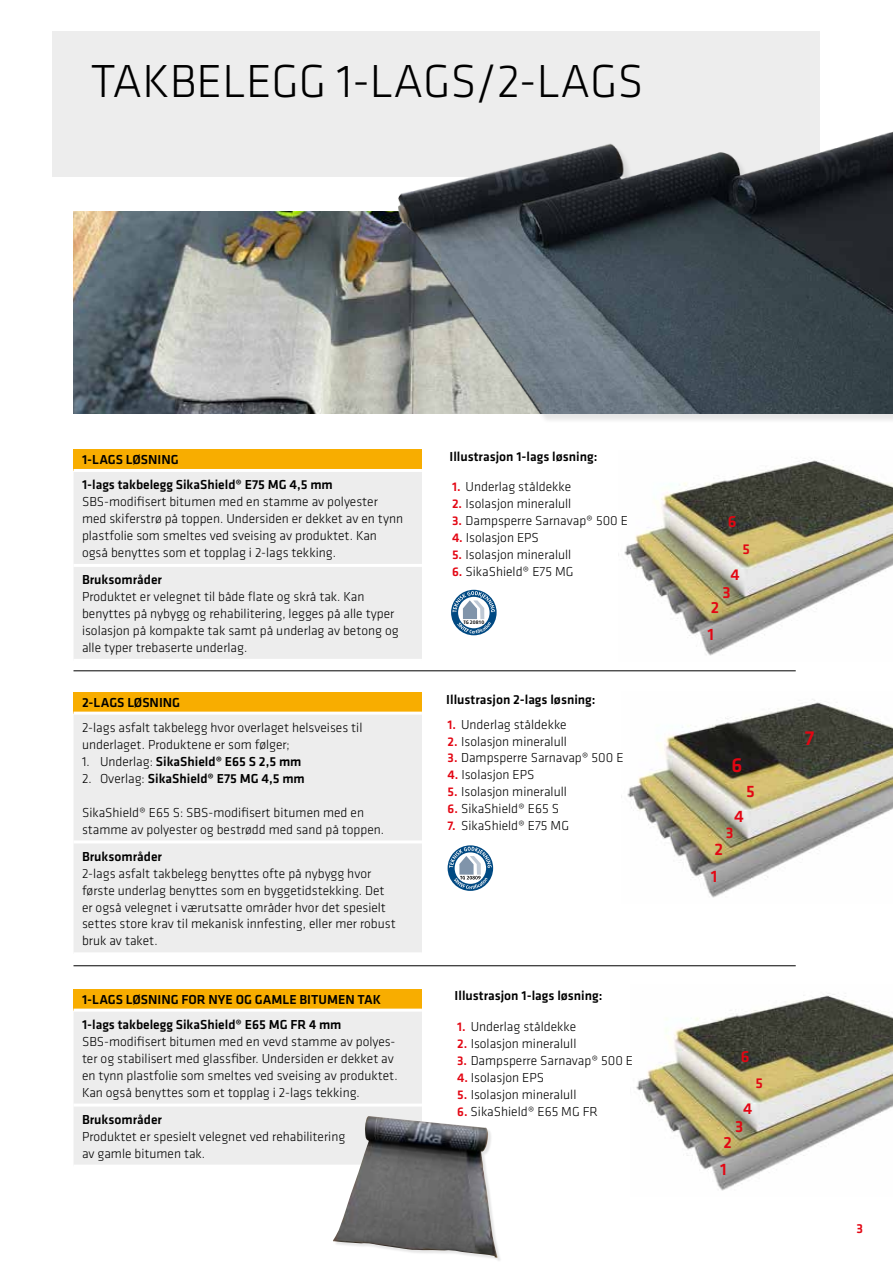
<style>
.page{position:relative;width:893px;height:1263px;background:#fff}
.page>*{position:absolute;margin:0;border:0;box-sizing:border-box;transform-origin:0 0}
.t1{font:300 48px "Klavika";color:#000}
.t2{font:500 21px "Klavika";color:#e30613}
.t3{font:500 17.25px "Klavika";color:#e30613}
.t4{font:500 16.8px "Klavika";color:#e30613}
.t5{font:500 16.35px "Klavika";color:#e30613}
.t6{font:500 15.75px "Klavika";color:#e30613}
.t7{font:500 14.85px "Klavika";color:#e30613}
.t8{font:300 13.5px/17px "Klavika";color:#000}
.t9{font:500 13.5px/24.9px "Klavika";color:#000}
.t10{font:500 13.5px "Klavika";color:#e30613}
.t11{font:700 4.8px "Daxline Pro";color:#000}
.s1{font-weight:500;font-size:13.05px;color:#e30613}
.s2{font-weight:300}
</style>
<div class="page">
<img style="left:73px;top:212px;width:315px;height:202px">
<svg style="left:448px;top:845px;width:45px;height:46px"></svg>
<svg style="left:449px;top:847px;width:43px;height:42px"></svg>
<div style="left:52px;top:31px;width:767px;height:146px;background:#ededed"></div>
<img style="left:618px;top:458px;width:275px;height:198px">
<img style="left:636px;top:993px;width:257px;height:198px">
<hr style="left:73px;top:670px;width:723px;height:1px;background:#000">
<hr style="left:73px;top:965px;width:723px;height:1px;background:#000">
<div style="left:73px;top:692px;width:349px;height:21px;background:#f8ad00"></div>
<div style="left:74px;top:715px;width:348px;height:237px;background:#ededed"></div>
<hr style="left:73px;top:712px;width:349px;height:3px;background:#fff">
<hr style="left:73px;top:840px;width:349px;height:3px;background:#fff">
<img style="left:627px;top:699px;width:266px;height:199px">
<svg style="left:451px;top:590px;width:46px;height:45px"></svg>
<svg style="left:453px;top:591px;width:42px;height:42px"></svg>
<div style="left:73px;top:449px;width:349px;height:21px;background:#f8ad00"></div>
<div style="left:74px;top:472px;width:348px;height:187px;background:#ededed"></div>
<hr style="left:73px;top:469px;width:349px;height:3px;background:#fff">
<hr style="left:73px;top:564px;width:349px;height:3px;background:#fff">
<div style="left:73px;top:989px;width:349px;height:21px;background:#f8ad00"></div>
<div style="left:74px;top:1012px;width:348px;height:152px;background:#ededed"></div>
<hr style="left:73px;top:1009px;width:349px;height:3px;background:#fff">
<hr style="left:73px;top:1103px;width:349px;height:3px;background:#fff">
<img style="left:333px;top:1116px;width:164px;height:142px">
<div style="left:400px;top:132px;width:493px;height:292px;background:#000;opacity:.1"></div>
<img style="left:388px;top:31px;width:505px;height:383px">
<h1 class="t1" style="left:91px;top:52px;width:554px">TAKBELEGG 1-LAGS/2-LAGS</h1>
<p class="t9" style="left:82px;top:447px;width:252px">1-LAGS LØSNING<br>1-lags takbelegg SikaShield® E75 MG 4,5 mm</p>
<p class="t8" style="left:82px;top:493px;width:323px">SBS-modifisert bitumen med en stamme av polyester med skiferstrø på toppen. Undersiden er dekket av en tynn plastfolie som smeltes ved sveising av produktet. Kan også benyttes som et topplag i 2-lags tekking.</p>
<p class="t9" style="left:82px;top:567px;width:82px">Bruksområder</p>
<p class="t8" style="left:82px;top:588px;width:318px">Produktet er velegnet til både flate og skrå tak. Kan benyttes på nybygg og rehabilitering, legges på alle typer isolasjon på kompakte tak samt på underlag av betong og alle typer trebaserte underlag.</p>
<p class="t9" style="left:449px;top:443px;width:149px">Illustrasjon 1-lags løsning:</p>
<p class="t8" style="left:452px;top:478px;width:121px"><span class="s1">1.</span> Underlag ståldekke</p>
<p class="t8" style="left:452px;top:495px;width:121px"><span class="s1">2.</span> Isolasjon mineralull</p>
<p class="t8" style="left:452px;top:512px;width:177px"><span class="s1">3.</span> Dampsperre Sarnavap® 500 E</p>
<p class="t8" style="left:452px;top:529px;width:88px"><span class="s1">4.</span> Isolasjon EPS</p>
<p class="t8" style="left:452px;top:546px;width:121px"><span class="s1">5.</span> Isolasjon mineralull</p>
<p class="t8" style="left:452px;top:563px;width:123px"><span class="s1">6.</span> SikaShield® E75 MG</p>
<p class="t11" style="left:463px;top:619px;width:22px">TG 20810</p>
<p class="t4" style="left:728px;top:510px;width:10px">6</p>
<p class="t7" style="left:743px;top:539px;width:9px">5</p>
<p class="t5" style="left:730px;top:563px;width:11px">4</p>
<p class="t4" style="left:722px;top:581px;width:10px">3</p>
<p class="t4" style="left:711px;top:596px;width:10px">2</p>
<p class="t3" style="left:707px;top:623px;width:8px">1</p>
<p class="t9" style="left:82px;top:689px;width:100px">2-LAGS LØSNING</p>
<p class="t9" style="left:446px;top:686px;width:151px">Illustrasjon 2-lags løsning:</p>
<p class="t8" style="left:82px;top:719px;width:282px">2-lags asfalt takbelegg hvor overlaget helsveises til underlaget. Produktene er som følger;</p>
<p class="t9" style="left:82px;top:748px;width:221px"><span class="s2">1. Underlag:</span> SikaShield® E65 S 2,5 mm</p>
<p class="t9" style="left:82px;top:765px;width:224px"><span class="s2">2. Overlag:</span> SikaShield® E75 MG 4,5 mm</p>
<p class="t8" style="left:82px;top:803px;width:304px">SikaShield® E65 S: SBS-modifisert bitumen med en stamme av polyester og bestrødd med sand på toppen.</p>
<p class="t9" style="left:82px;top:843px;width:82px">Bruksområder</p>
<p class="t8" style="left:82px;top:864px;width:315px">2-lags asfalt takbelegg benyttes ofte på nybygg hvor første underlag benyttes som en byggetidstekking. Det er også velegnet i værutsatte områder hvor det spesielt settes store krav til mekanisk innfesting, eller mer robust bruk av taket.</p>
<p class="t3" style="left:711px;top:864px;width:8px">1</p>
<p class="t8" style="left:448px;top:715px;width:121px"><span class="s1">1.</span> Underlag ståldekke</p>
<p class="t8" style="left:448px;top:732px;width:121px"><span class="s1">2.</span> Isolasjon mineralull</p>
<p class="t8" style="left:448px;top:749px;width:177px"><span class="s1">3.</span> Dampsperre Sarnavap® 500 E</p>
<p class="t8" style="left:448px;top:766px;width:88px"><span class="s1">4.</span> Isolasjon EPS</p>
<p class="t8" style="left:448px;top:783px;width:121px"><span class="s1">5.</span> Isolasjon mineralull</p>
<p class="t8" style="left:448px;top:800px;width:113px"><span class="s1">6.</span> SikaShield® E65 S</p>
<p class="t8" style="left:448px;top:817px;width:123px"><span class="s1">7.</span> SikaShield® E75 MG</p>
<h2 class="t2" style="left:731px;top:751px;width:13px">6</h2>
<p class="t3" style="left:746px;top:780px;width:10px">5</p>
<p class="t3" style="left:734px;top:805px;width:11px">4</p>
<p class="t6" style="left:726px;top:822px;width:9px">3</p>
<p class="t3" style="left:714px;top:838px;width:10px">2</p>
<p class="t9" style="left:82px;top:986px;width:301px">1-LAGS LØSNING FOR NYE OG GAMLE BITUMEN TAK<br>1-lags takbelegg SikaShield® E65 MG FR 4 mm</p>
<p class="t8" style="left:82px;top:1033px;width:317px">SBS-modifisert bitumen med en vevd stamme av polyes&shy;ter og stabilisert med glassfiber. Undersiden er dekket av en tynn plastfolie som smeltes ved sveising av produktet.<br>Kan også benyttes som et topplag i 2-lags tekking.</p>
<p class="t9" style="left:82px;top:1106px;width:82px">Bruksområder</p>
<p class="t8" style="left:82px;top:1127px;width:265px">Produktet er spesielt velegnet ved rehabilitering av gamle bitumen tak.</p>
<p class="t9" style="left:455px;top:983px;width:149px">Illustrasjon 1-lags løsning:</p>
<p class="t8" style="left:457px;top:1018px;width:121px"><span class="s1">1.</span> Underlag ståldekke</p>
<p class="t8" style="left:457px;top:1034px;width:121px"><span class="s1">2.</span> Isolasjon mineralull</p>
<p class="t8" style="left:457px;top:1051px;width:177px"><span class="s1">3.</span> Dampsperre Sarnavap® 500 E</p>
<p class="t8" style="left:457px;top:1068px;width:88px"><span class="s1">4.</span> Isolasjon EPS</p>
<p class="t8" style="left:457px;top:1085px;width:121px"><span class="s1">5.</span> Isolasjon mineralull</p>
<p class="t8" style="left:457px;top:1102px;width:142px"><span class="s1">6.</span> SikaShield® E65 MG FR</p>
<p class="t4" style="left:741px;top:1045px;width:10px">6</p>
<p class="t7" style="left:755px;top:1073px;width:9px">5</p>
<p class="t5" style="left:743px;top:1098px;width:11px">4</p>
<p class="t4" style="left:735px;top:1115px;width:10px">3</p>
<p class="t4" style="left:724px;top:1131px;width:10px">2</p>
<p class="t3" style="left:720px;top:1157px;width:8px">1</p>
<h2 class="t2" style="left:805px;top:724px;width:11px">7</h2>
<p class="t10" style="left:857px;top:1219px;width:8px">3</p>
</div>
